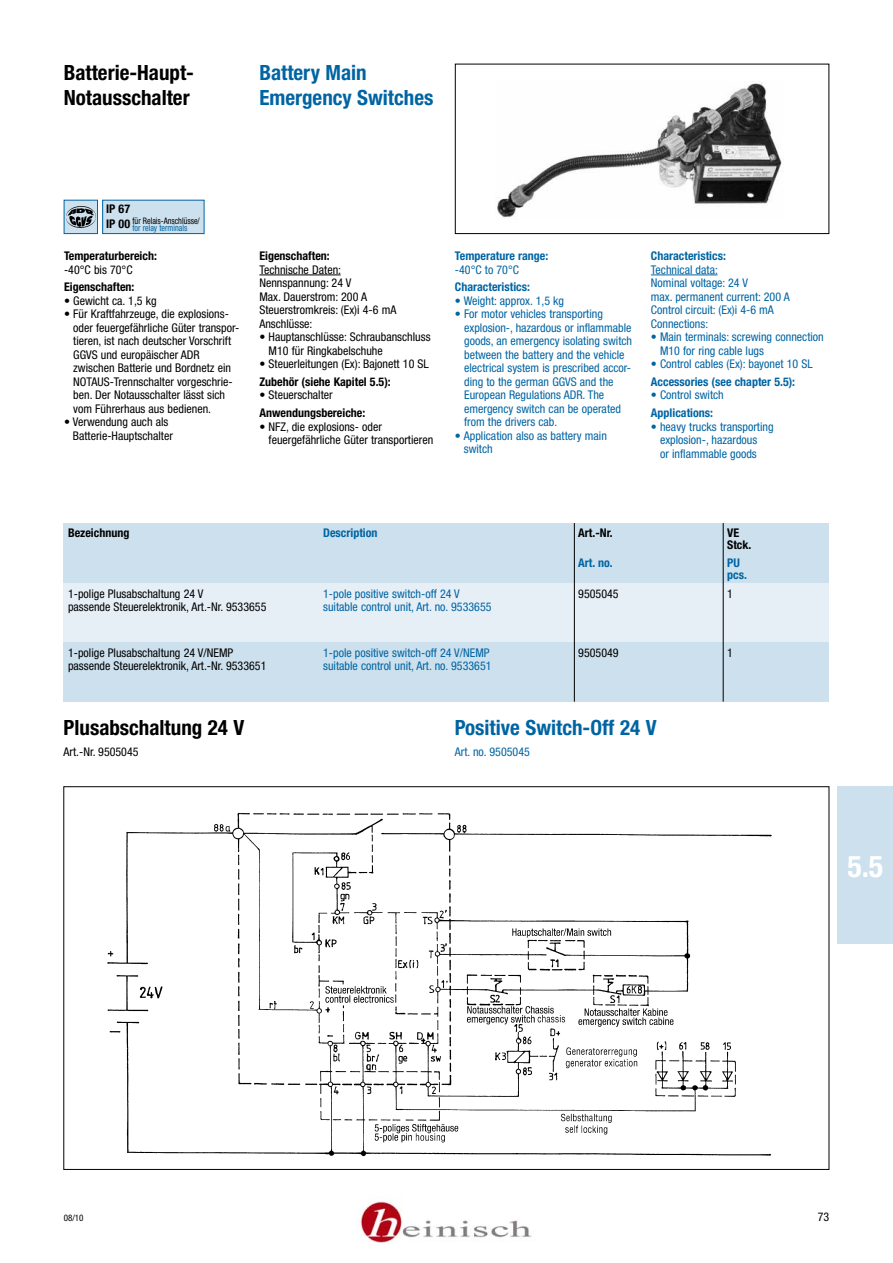
<style>
.page{position:relative;width:893px;height:1263px;background:#fff}
.page>*{position:absolute;margin:0;border:0;box-sizing:border-box;transform-origin:0 0}
.t1{font:700 condensed 30px "Helvetica Neue";color:#fff}
.t2{font:700 condensed 21px/25.2px "Helvetica Neue";color:#0064a3}
.t3{font:700 condensed 21px/25.2px "Helvetica Neue";color:#000}
.t4{font:condensed 12px/13.5px "Helvetica Neue";color:#000}
.t5{font:condensed 12px/13.5px "Helvetica Neue";color:#0064a3}
.t6{font:700 condensed 12px/12px "Helvetica Neue";color:#000}
.t7{font:700 condensed 12px/12px "Helvetica Neue";color:#0064a3}
.t8{font:condensed 9px/7.5px "Helvetica Neue";color:#000;scale:.9 1}
.t9{font:condensed 9px "Helvetica Neue";color:#000}
.s1{font-weight:700;font-size:12px}
.s2{color:#0064a3}
</style>
<div class="page">
<div style="left:838px;top:787px;width:55px;height:157px;background:#cce0ed"></div>
<hr style="left:651px;top:275px;width:66px;height:1px;background:#0064a3">
<hr style="left:259px;top:275px;width:82px;height:1px;background:#000">
<div style="left:64px;top:200px;width:33px;height:34px;background:#cce0ed"></div>
<img style="left:66px;top:206px;width:30px;height:22px">
<div style="left:64px;top:200px;width:34px;height:34px;border:1px solid #0064a3"></div>
<div style="left:64px;top:583px;width:765px;height:59px;background:#e6eff6"></div>
<div style="left:64px;top:642px;width:765px;height:60px;background:#cce0ed"></div>
<div style="left:64px;top:523px;width:765px;height:60px;background:#cce0ed"></div>
<hr style="left:574px;top:523px;width:1px;height:179px;background:#000">
<hr style="left:723px;top:523px;width:1px;height:179px;background:#000">
<img style="left:497px;top:83px;width:285px;height:135px">
<div style="left:455px;top:64px;width:374px;height:170px;border:1px solid #000"></div>
<img style="left:107px;top:812px;width:665px;height:345px">
<div style="left:103px;top:200px;width:101px;height:34px;background:#cce0ed"></div>
<div style="left:102px;top:200px;width:102px;height:34px;border:1px solid #0064a3"></div>
<img style="left:360px;top:1201px;width:172px;height:42px">
<h2 class="t3" style="left:64px;top:60px;width:132px">Batterie-Haupt-<br>Notausschalter</h2>
<h2 class="t2" style="left:259px;top:60px;width:176px">Battery Main<br>Emergency Switches</h2>
<p class="t6" style="left:106px;top:202px;width:26px">IP 67</p>
<p class="t8" style="left:132px;top:217px;width:76px;text-indent:-26px"><span class="s1">IP 00</span> für Relais-Anschlüsse/ <span class="s2">for relay terminals</span></p>
<p class="t6" style="left:64px;top:250px;width:94px">Temperaturbereich:</p>
<p class="t4" style="left:64px;top:263px;width:70px">-40°C bis 70°C</p>
<p class="t6" style="left:64px;top:281px;width:72px">Eigenschaften:</p>
<p class="t4" style="left:64px;top:294px;width:94px">• Gewicht ca. 1,5 kg</p>
<p class="t4" style="left:73px;top:307px;width:168px;text-indent:-9px">• Für Kraftfahrzeuge, die explosions&shy;oder feuergefährliche Güter transpor&shy;tieren, ist nach deutscher Vorschrift GGVS und europäischer ADR zwischen Batterie und Bordnetz ein NOTAUS-Trennschalter vorgeschrie&shy;ben. Der Notausschalter lässt sich vom Führerhaus aus bedienen.</p>
<p class="t4" style="left:73px;top:415px;width:102px;text-indent:-9px">• Verwendung auch als<br>Batterie-Hauptschalter</p>
<p class="t6" style="left:259px;top:250px;width:72px">Eigenschaften:</p>
<p class="t4" style="left:259px;top:263px;width:138px">Technische Daten:<br>Nennspannung: 24 V<br>Max. Dauerstrom: 200 A<br>Steuerstromkreis: (Ex)i 4-6 mA<br>Anschlüsse:</p>
<p class="t4" style="left:269px;top:330px;width:163px;text-indent:-9px">• Hauptanschlüsse: Schraubanschluss<br>M10 für Ringkabelschuhe</p>
<p class="t4" style="left:259px;top:357px;width:171px">• Steuerleitungen (Ex): Bajonett 10 SL</p>
<p class="t6" style="left:259px;top:376px;width:133px">Zubehör (siehe Kapitel 5.5):</p>
<p class="t4" style="left:259px;top:388px;width:75px">• Steuerschalter</p>
<p class="t6" style="left:259px;top:407px;width:107px">Anwendungsbereiche:</p>
<p class="t4" style="left:269px;top:420px;width:166px;text-indent:-9px">• NFZ, die explosions- oder feuergefährliche Güter transportieren</p>
<p class="t7" style="left:455px;top:250px;width:95px">Temperature range:</p>
<p class="t5" style="left:455px;top:263px;width:66px">-40°C to 70°C</p>
<p class="t7" style="left:455px;top:281px;width:77px">Characteristics:</p>
<p class="t5" style="left:455px;top:294px;width:111px">• Weight: approx. 1,5 kg</p>
<p class="t5" style="left:464px;top:307px;width:169px;text-indent:-9px">• For motor vehicles transporting explosion-, hazardous or inflammable goods, an emergency isolating switch between the battery and the vehicle electrical system is prescribed accor&shy;ding to the german GGVS and the European Regulations ADR. The emergency switch can be operated from the drivers cab.</p>
<p class="t5" style="left:464px;top:429px;width:145px;text-indent:-9px">• Application also as battery main switch</p>
<p class="t7" style="left:651px;top:250px;width:77px">Characteristics:</p>
<p class="t5" style="left:651px;top:263px;width:140px">Technical data:<br>Nominal voltage: 24 V<br>max. permanent current: 200 A<br>Control circuit: (Ex)i 4-6 mA<br>Connections:</p>
<p class="t5" style="left:660px;top:330px;width:165px;text-indent:-9px">• Main terminals: screwing connection<br>M10 for ring cable lugs</p>
<p class="t5" style="left:651px;top:357px;width:163px">• Control cables (Ex): bayonet 10 SL</p>
<p class="t7" style="left:651px;top:376px;width:146px">Accessories (see chapter 5.5):</p>
<p class="t5" style="left:651px;top:388px;width:74px">• Control switch</p>
<p class="t7" style="left:651px;top:407px;width:64px">Applications:</p>
<p class="t5" style="left:660px;top:420px;width:115px;text-indent:-9px">• heavy trucks transporting explosion-, hazardous<br>or inflammable goods</p>
<p class="t6" style="left:68px;top:526px;width:63px">Bezeichnung</p>
<p class="t7" style="left:323px;top:526px;width:56px">Description</p>
<p class="t6" style="left:578px;top:526px;width:36px">Art.-Nr.</p>
<p class="t6" style="left:727px;top:526px;width:26px">VE<br>Stck.</p>
<p class="t7" style="left:578px;top:556px;width:36px">Art. no.</p>
<p class="t7" style="left:727px;top:556px;width:21px">PU pcs.</p>
<p class="t4" style="left:68px;top:587px;width:137px">1-polige Plusabschaltung 24 V</p>
<p class="t5" style="left:323px;top:587px;width:138px">1-pole positive switch-off 24 V</p>
<p class="t4" style="left:578px;top:587px;width:42px">9505045</p>
<p class="t4" style="left:727px;top:587px;width:7px">1</p>
<p class="t4" style="left:68px;top:599px;width:200px">passende Steuerelektronik, Art.-Nr. 9533655</p>
<p class="t5" style="left:323px;top:599px;width:170px">suitable control unit, Art. no. 9533655</p>
<p class="t4" style="left:68px;top:646px;width:167px">1-polige Plusabschaltung 24 V/NEMP</p>
<p class="t5" style="left:323px;top:646px;width:168px">1-pole positive switch-off 24 V/NEMP</p>
<p class="t4" style="left:578px;top:646px;width:42px">9505049</p>
<p class="t4" style="left:727px;top:646px;width:7px">1</p>
<p class="t4" style="left:68px;top:659px;width:200px">passende Steuerelektronik, Art.-Nr. 9533651</p>
<p class="t5" style="left:323px;top:659px;width:170px">suitable control unit, Art. no. 9533651</p>
<h2 class="t3" style="left:64px;top:715px;width:182px">Plusabschaltung 24 V</h2>
<p class="t4" style="left:64px;top:745px;width:77px">Art.-Nr. 9505045</p>
<h2 class="t2" style="left:455px;top:715px;width:203px">Positive Switch-Off 24 V</h2>
<p class="t5" style="left:455px;top:745px;width:77px">Art. no. 9505045</p>
<h1 class="t1" style="left:847px;top:848px;width:37px">5.5</h1>
<p class="t9" style="left:64px;top:1213px;width:21px">08/10</p>
<p class="t4" style="left:818px;top:1210px;width:13px">73</p>
</div>
